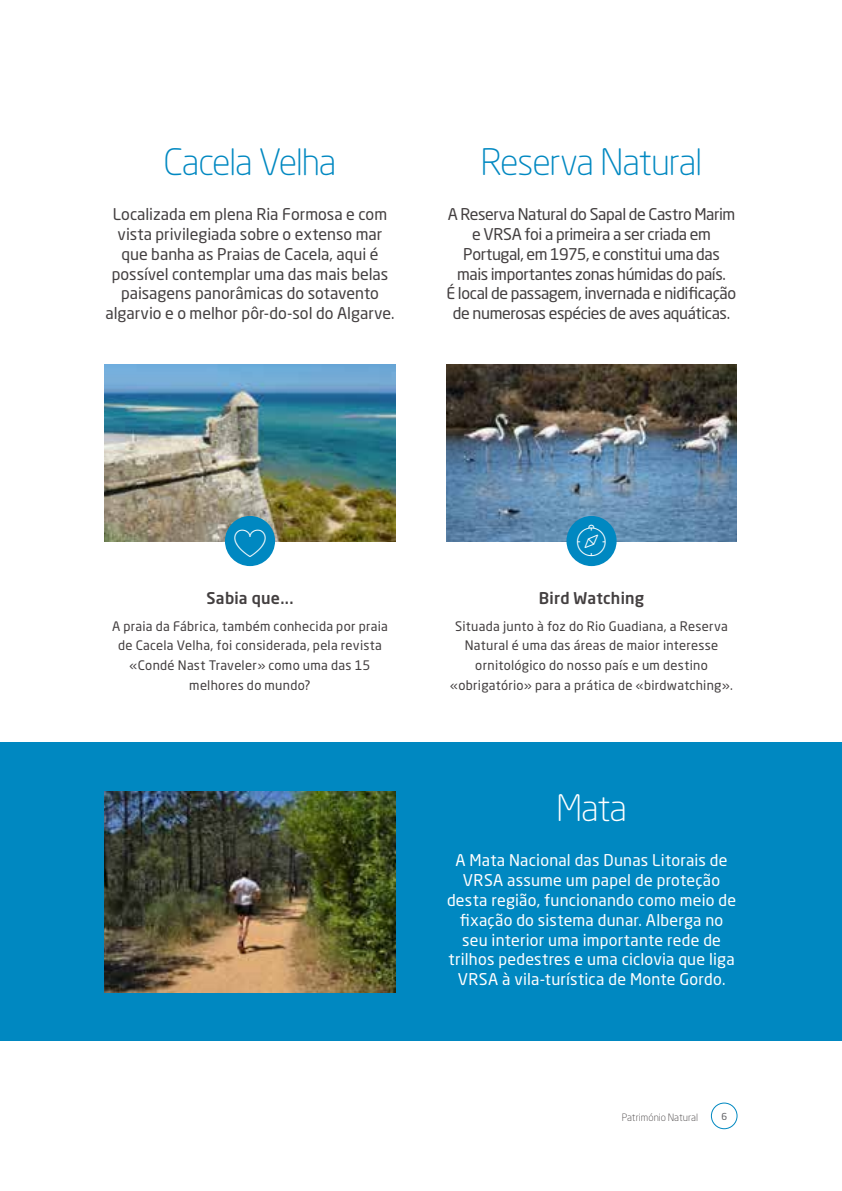
<style>
.page{position:relative;width:842px;height:1191px;background:#fff}
.page>*{position:absolute;margin:0;border:0;box-sizing:border-box;transform-origin:0 0}
.t1{font:300 36px "Neo Sans Std";letter-spacing:-.035em;color:#0088c1}
.t2{font:300 36px "Neo Sans Std";color:#fff}
.t3{font:31.2px "linea basic 10";color:#fff}
.t4{font:16px/19.8px "Neo Sans Std";letter-spacing:-.01em;color:#433f40;text-align:center}
.t5{font:16px/19.8px "Neo Sans Std";letter-spacing:.015em;color:#fff;text-align:center}
.t6{font:500 16px "Neo Sans Std";letter-spacing:.015em;color:#433f40}
.t7{font:13px/19.8px "Neo Sans Std";letter-spacing:.02em;color:#433f40;text-align:center}
.t8{font:300 10px "Neo Sans Std";letter-spacing:.005em;color:#433f40}
.t9{font:9.4px "Neo Sans Std";color:#5b5b5f}
</style>
<div class="page">
<div style="left:0;top:742px;width:842px;height:298px;background:#0088c1"></div>
<div style="left:711px;top:1102px;width:26px;height:27px;border:1px solid #0088c1;border-radius:50%"></div>
<img style="left:105px;top:364px;width:290px;height:177px">
<img style="left:105px;top:791px;width:290px;height:201px">
<div style="left:225px;top:516px;width:50px;height:50px;background:#0088c1;border-radius:50%"></div>
<img style="left:446px;top:364px;width:291px;height:177px">
<div style="left:566px;top:516px;width:51px;height:50px;background:#0088c1;border-radius:50%"></div>
<h1 class="t1" style="left:163px;top:140px;width:175px">Cacela Velha</h1>
<p class="t4" style="left:105px;top:204px;width:291px">Localizada em plena Ria Formosa e com vista privilegiada sobre o extenso mar que banha as Praias de Cacela, aqui é possível contemplar uma das mais belas paisagens panorâmicas do sotavento algarvio e o melhor pôr-do-sol do Algarve.</p>
<h1 class="t1" style="left:480px;top:140px;width:224px">Reserva Natural</h1>
<p class="t4" style="left:446px;top:204px;width:291px">A Reserva Natural do Sapal de Castro Marim e VRSA foi a primeira a ser criada em Portugal, em 1975, e constitui uma das mais importantes zonas húmidas do país.<br>É local de passagem, invernada e nidificação de numerosas espécies de aves aquáticas.</p>
<h2 class="t3" style="left:234px;top:530px;width:33px">W</h2>
<h2 class="t3" style="left:576px;top:527px;width:33px">B</h2>
<p class="t6" style="left:206px;top:588px;width:89px">Sabia que...</p>
<p class="t7" style="left:112px;top:616px;width:277px">A praia da Fábrica, também conhecida por praia de Cacela Velha, foi considerada, pela revista «Condé Nast Traveler» como uma das 15 melhores do mundo?</p>
<p class="t6" style="left:539px;top:588px;width:107px">Bird Watching</p>
<p class="t7" style="left:450px;top:616px;width:284px">Situada junto à foz do Rio Guadiana, a Reserva Natural é uma das áreas de maior interesse ornitológico do nosso país e um destino «obrigatório» para a prática de «birdwatching».</p>
<h1 class="t2" style="left:556px;top:786px;width:73px">Mata</h1>
<p class="t5" style="left:447px;top:850px;width:291px">A Mata Nacional das Dunas Litorais de VRSA assume um papel de proteção desta região, funcionando como meio de fixação do sistema dunar. Alberga no seu interior uma importante rede de trilhos pedestres e uma ciclovia que liga VRSA à vila-turística de Monte Gordo.</p>
<p class="t8" style="left:622px;top:1111px;width:78px">Património Natural</p>
<p class="t9" style="left:721px;top:1110px;width:7px">6</p>
</div>
